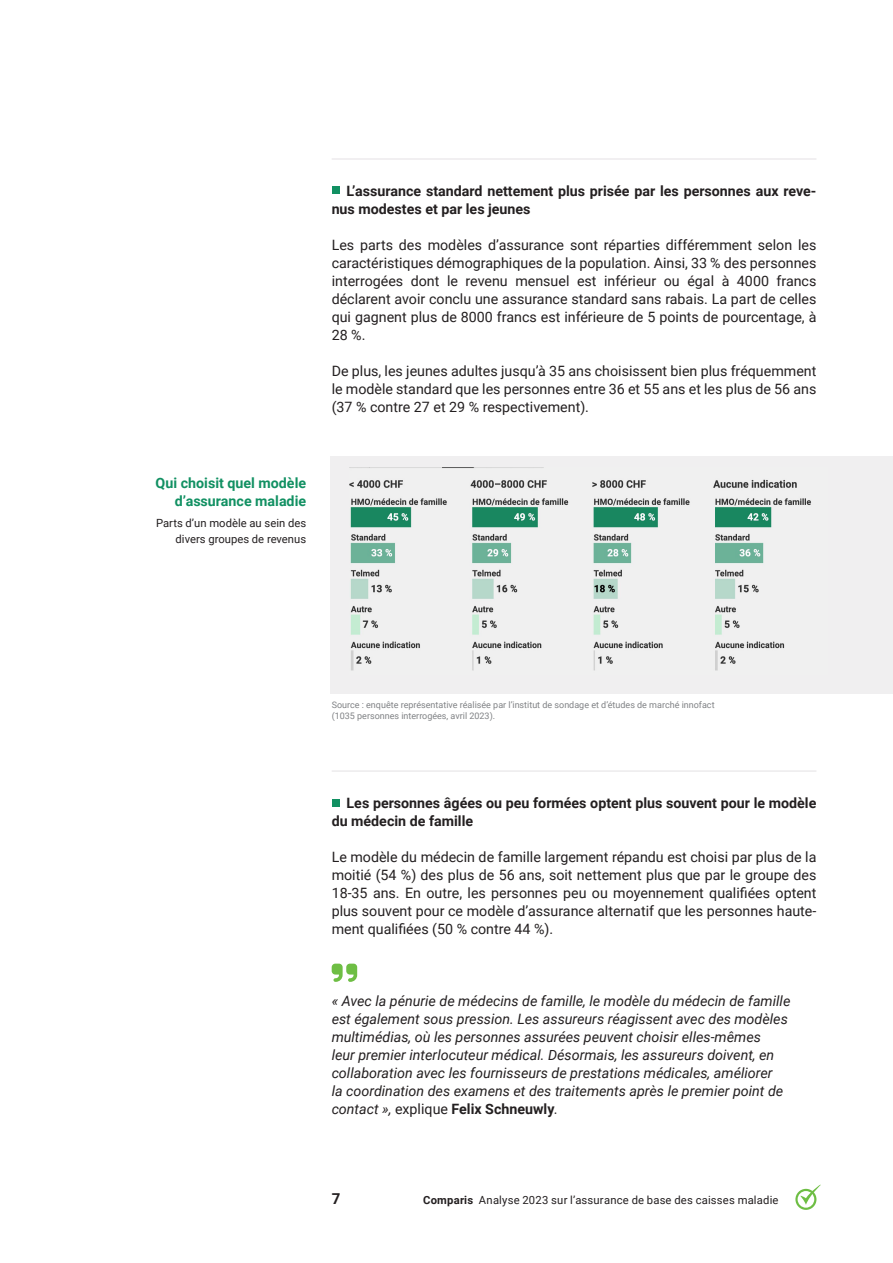
<style>
.page{position:relative;width:893px;height:1263px;background:#fff}
.page>*{position:absolute;margin:0;border:0;box-sizing:border-box;transform-origin:0 0}
.t1{font:700 15px "Roboto";color:#231f20}
.t2{font:14.25px/18px "Roboto";color:#231f20;text-align:justify}
.t3{font:italic 14.25px/18px "Roboto";color:#231f20}
.t4{font:700 14.25px/18px "Roboto";color:#231f20}
.t5{font:700 14.25px "Roboto";color:#119062}
.t6{font:11.25px "Roboto";letter-spacing:.01em;color:#231f20}
.t7{font:9px "Roboto";color:#808285}
.s1{font-style:normal}
.s2{font-weight:700;font-style:normal}
.s3{font-weight:700}
</style>
<div class="page">
<svg style="left:795px;top:1185px;width:26px;height:25px"></svg>
<hr style="left:332px;top:158px;width:484px;height:2px;background:#edebed">
<div style="left:332px;top:187px;width:7px;height:7px;background:#119062"></div>
<hr style="left:332px;top:770px;width:484px;height:2px;background:#edebed">
<div style="left:332px;top:799px;width:7px;height:7px;background:#119062"></div>
<svg style="left:332px;top:964px;width:25px;height:18px"></svg>
<div style="left:331px;top:456px;width:562px;height:238px;background:#f0eff0"></div>
<img style="left:349px;top:479px;width:462px;height:192px">
<p class="t5" style="left:156px;top:472px;width:152px">Qui choisit quel modèle</p>
<p class="t5" style="left:175px;top:490px;width:133px">d’assurance maladie</p>
<p class="t6" style="left:156px;top:515px;width:152px">Parts d’un modèle au sein des</p>
<p class="t6" style="left:176px;top:531px;width:132px">divers groupes de revenus</p>
<p class="t4" style="left:332px;top:181px;width:486px;text-indent:15px">L’assurance standard nettement plus prisée par les personnes aux reve&shy;nus modestes et par les jeunes</p>
<p class="t2" style="left:332px;top:235px;width:486px">Les parts des modèles d’assurance sont réparties différemment selon les caractéristiques démographiques de la population. Ainsi, 33 % des personnes interrogées dont le revenu mensuel est inférieur ou égal à 4000 francs déclarent avoir conclu une assurance standard sans rabais. La part de celles qui gagnent plus de 8000 francs est inférieure de 5 points de pourcentage, à 28 %.</p>
<p class="t2" style="left:332px;top:361px;width:486px">De plus, les jeunes adultes jusqu’à 35 ans choisissent bien plus fréquemment le modèle standard que les personnes entre 36 et 55 ans et les plus de 56 ans (37 % contre 27 et 29 % respectivement).</p>
<p class="t7" style="left:332px;top:699px;width:384px">Source : enquête représentative réalisée par l’institut de sondage et d’études de marché innofact</p>
<p class="t7" style="left:332px;top:710px;width:165px">(1035 personnes interrogées, avril 2023).</p>
<p class="t4" style="left:332px;top:793px;width:486px;text-indent:15px">Les personnes âgées ou peu formées optent plus souvent pour le modèle du médecin de famille</p>
<p class="t2" style="left:332px;top:847px;width:486px">Le modèle du médecin de famille largement répandu est choisi par plus de la moitié (54 %) des plus de 56 ans, soit nettement plus que par le groupe des 18-35 ans. En outre, les personnes peu ou moyennement qualifiées optent plus souvent pour ce modèle d’assurance alternatif que les personnes haute&shy;ment qualifiées (50 % contre 44 %).</p>
<p class="t3" style="left:332px;top:991px;width:460px">« Avec la pénurie de médecins de famille, le modèle du médecin de famille est également sous pression. Les assureurs réagissent avec des modèles multimédias, où les personnes assurées peuvent choisir elles-mêmes<br>leur premier interlocuteur médical. Désormais, les assureurs doivent, en collaboration avec les fournisseurs de prestations médicales, améliorer<br>la coordination des examens et des traitements après le premier point de contact », <span class="s1">explique</span> <span class="s2">Felix Schneuwly</span>.</p>
<p class="t1" style="left:332px;top:1188px;width:10px">7</p>
<p class="t6" style="left:423px;top:1192px;width:357px"><span class="s3">Comparis</span> Analyse 2023 sur l’assurance de base des caisses maladie</p>
</div>
